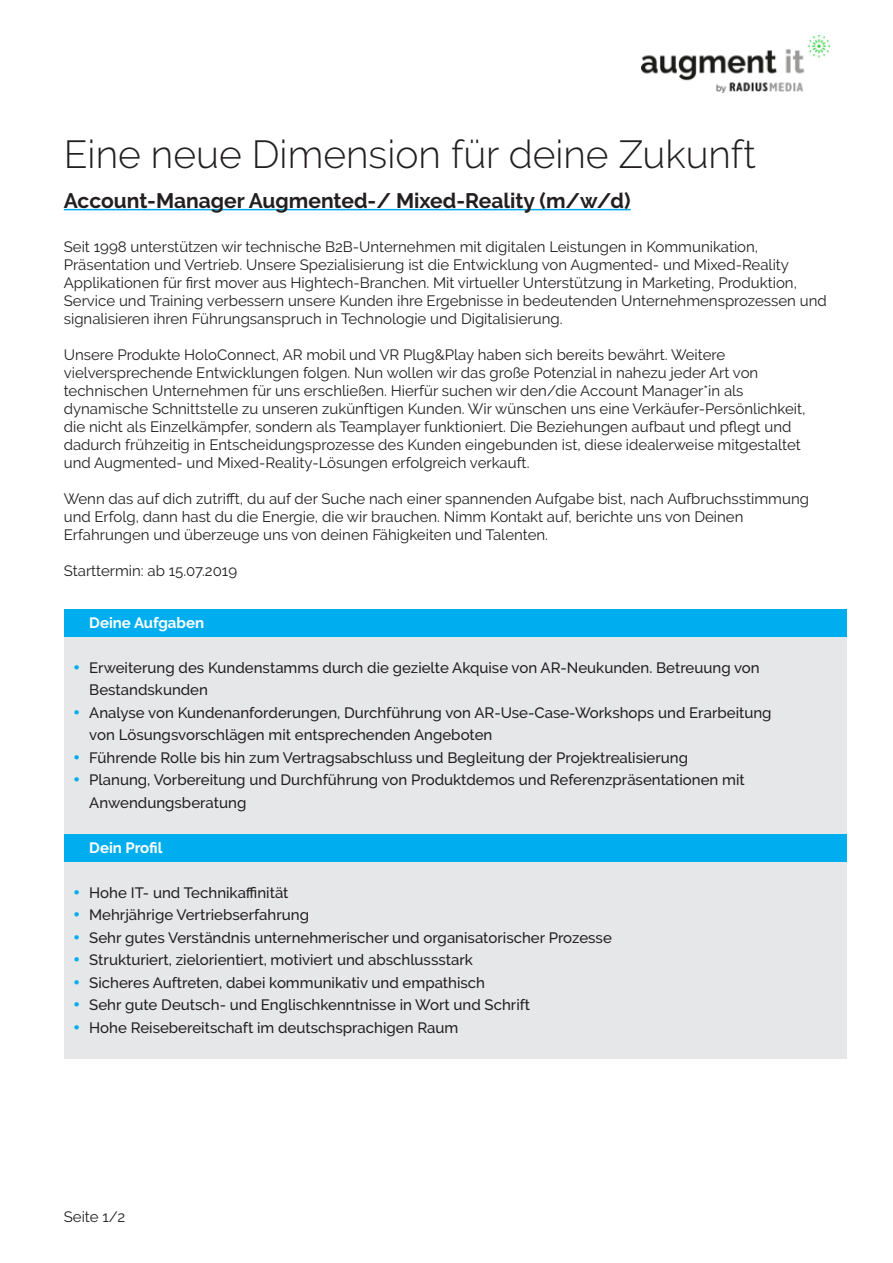
<style>
.page{position:relative;width:893px;height:1263px;background:#fff}
.page>*{position:absolute;margin:0;border:0;box-sizing:border-box;transform-origin:0 0}
.t1{font:300 39px "Raleway";color:#231f20}
.t2{font:700 21px "Raleway";color:#231f20}
.t3{font:15px/18px "Raleway";color:#231f20}
.t4{font:500 15px/22.5px "Raleway";color:#231f20}
.t5{font:700 15px "Raleway";color:#fff}
</style>
<div class="page">
<div style="left:64px;top:637px;width:782px;height:422px;background:#e6e7e9"></div>
<hr style="left:64px;top:209px;width:567px;height:1px;background:#00aeef">
<div style="left:64px;top:609px;width:782px;height:28px;background:#00aeef"></div>
<div style="left:64px;top:834px;width:782px;height:28px;background:#00aeef"></div>
<img style="left:641px;top:35px;width:188px;height:57px">
<p class="t1" style="left:64px;top:132px;width:693px">Eine neue Dimension für deine Zukunft</p>
<p class="t2" style="left:64px;top:189px;width:568px">Account-Manager Augmented-/ Mixed-Reality (m/w/d)</p>
<p class="t3" style="left:64px;top:237px;width:764px">Seit 1998 unterstützen wir technische B2B-Unternehmen mit digitalen Leistungen in Kommunikation, Präsentation und Vertrieb. Unsere Spezialisierung ist die Entwicklung von Augmented- und Mixed-Reality Applikationen für first mover aus Hightech-Branchen. Mit virtueller Unterstützung in Marketing, Produktion, Service und Training verbessern unsere Kunden ihre Ergebnisse in bedeutenden Unternehmensprozessen und signalisieren ihren Führungsanspruch in Technologie und Digitalisierung.</p>
<p class="t3" style="left:64px;top:345px;width:743px">Unsere Produkte HoloConnect, AR mobil und VR Plug&amp;Play haben sich bereits bewährt. Weitere vielversprechende Entwicklungen folgen. Nun wollen wir das große Potenzial in nahezu jeder Art von technischen Unternehmen für uns erschließen. Hierfür suchen wir den/die Account Manager*in als dynamische Schnittstelle zu unseren zukünftigen Kunden. Wir wünschen uns eine Verkäufer-Persönlichkeit, die nicht als Einzelkämpfer, sondern als Teamplayer funktioniert. Die Beziehungen aufbaut und pflegt und dadurch frühzeitig in Entscheidungsprozesse des Kunden eingebunden ist, diese idealerweise mitgestaltet und Augmented- und Mixed-Reality-Lösungen erfolgreich verkauft.</p>
<p class="t3" style="left:64px;top:489px;width:747px">Wenn das auf dich zutrifft, du auf der Suche nach einer spannenden Aufgabe bist, nach Aufbruchsstimmung und Erfolg, dann hast du die Energie, die wir brauchen. Nimm Kontakt auf, berichte uns von Deinen<br>Erfahrungen und überzeuge uns von deinen Fähigkeiten und Talenten.</p>
<p class="t3" style="left:64px;top:561px;width:175px">Starttermin: ab 15.07.2019</p>
<p class="t5" style="left:89px;top:614px;width:116px">Deine Aufgaben</p>
<p class="t4" style="left:89px;top:656px;width:672px">Erweiterung des Kundenstamms durch die gezielte Akquise von AR-Neukunden. Betreuung von<br>Bestandskunden</p>
<p class="t4" style="left:89px;top:701px;width:684px">Analyse von Kundenanforderungen, Durchführung von AR-Use-Case-Workshops und Erarbeitung von Lösungsvorschlägen mit entsprechenden Angeboten</p>
<p class="t4" style="left:89px;top:746px;width:600px">Führende Rolle bis hin zum Vertragsabschluss und Begleitung der Projektrealisierung</p>
<p class="t4" style="left:89px;top:768px;width:657px">Planung, Vorbereitung und Durchführung von Produktdemos und Referenzpräsentationen mit<br>Anwendungsberatung</p>
<p class="t5" style="left:89px;top:839px;width:75px">Dein Profil</p>
<p class="t4" style="left:89px;top:881px;width:201px">Hohe IT- und Technikaffinität</p>
<p class="t4" style="left:89px;top:903px;width:221px">Mehrjährige Vertriebserfahrung</p>
<p class="t4" style="left:89px;top:926px;width:524px">Sehr gutes Verständnis unternehmerischer und organisatorischer Prozesse</p>
<p class="t4" style="left:89px;top:948px;width:385px">Strukturiert, zielorientiert, motiviert und abschlussstark</p>
<p class="t4" style="left:89px;top:971px;width:397px">Sicheres Auftreten, dabei kommunikativ und empathisch</p>
<p class="t4" style="left:89px;top:993px;width:442px">Sehr gute Deutsch- und Englischkenntnisse in Wort und Schrift</p>
<p class="t4" style="left:89px;top:1016px;width:370px">Hohe Reisebereitschaft im deutschsprachigen Raum</p>
<p class="t3" style="left:64px;top:1207px;width:63px">Seite 1/2</p>
</div>
